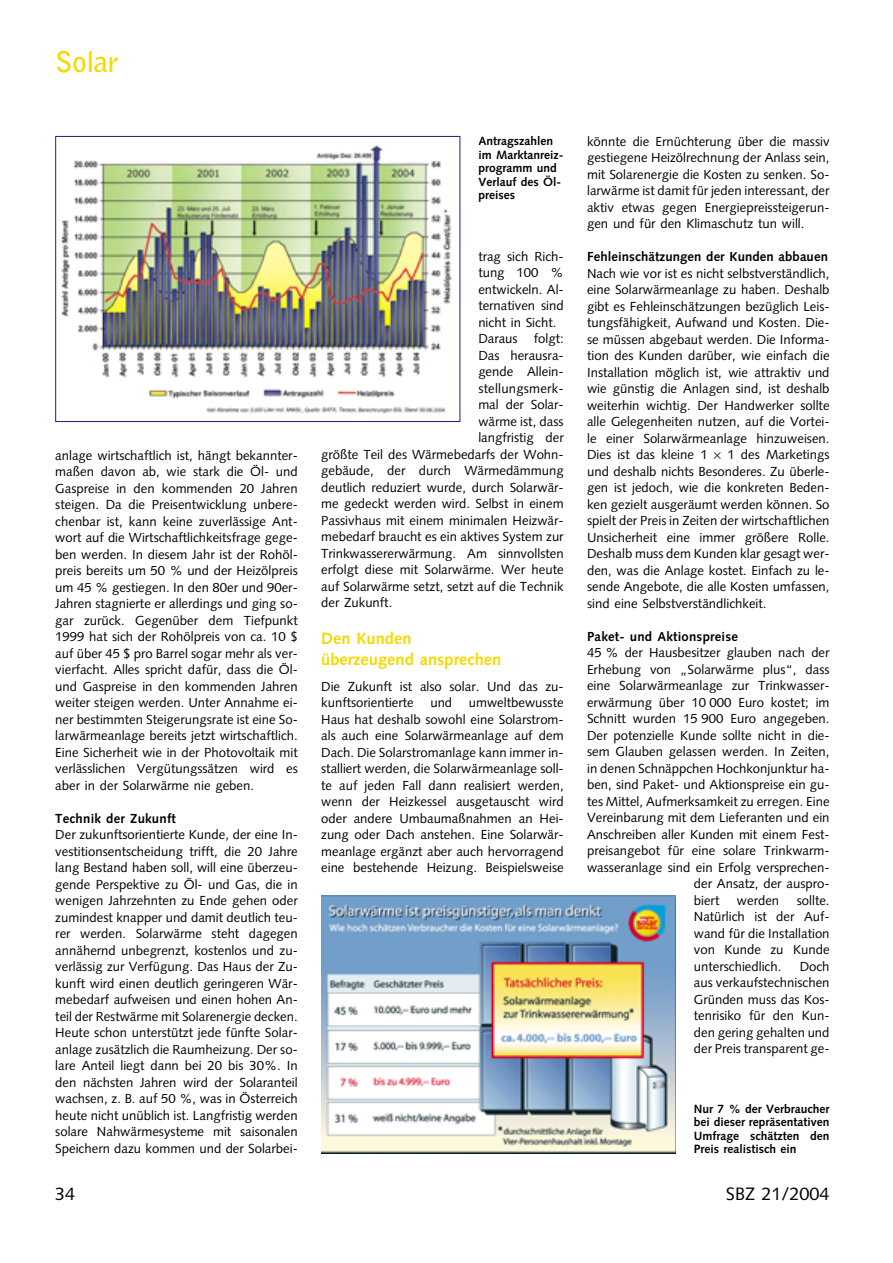
<style>
.page{position:relative;width:893px;height:1263px;background:#fff}
.page>*{position:absolute;margin:0;border:0;box-sizing:border-box;transform-origin:0 0}
.t1{font:700 28.5px "Bell Gothic";letter-spacing:-.01em;color:#f6d900}
.t2{font:18px "Syntax";color:#000}
.t3{font:700 16.5px/21px "Syntax";color:#f6d900}
.t4{font:13.2px/16.5px "Syntax";color:#000;text-align:justify}
.t5{font:700 13.2px "Syntax";letter-spacing:.015em;color:#000}
.t6{font:700 12px/13.5px "Syntax";color:#000}
</style>
<div class="page">
<img style="left:61px;top:145px;width:391px;height:269px">
<div style="left:55px;top:136px;width:405px;height:286px;border:1px solid #3d107b"></div>
<img style="left:321px;top:895px;width:354px;height:258px">
<h1 class="t1" style="left:55px;top:51px;width:65px">Solar</h1>
<p class="t4" style="left:55px;top:448px;width:244px">anlage wirtschaftlich ist, hängt bekannter&shy;maßen davon ab, wie stark die Öl- und Gaspreise in den kommenden 20 Jahren steigen. Da die Preisentwicklung unbere&shy;chenbar ist, kann keine zuverlässige Ant&shy;wort auf die Wirtschaftlichkeitsfrage gege&shy;ben werden. In diesem Jahr ist der Rohöl&shy;preis bereits um 50 % und der Heizölpreis um 45 % gestiegen. In den 80er und 90er-Jahren stagnierte er allerdings und ging so&shy;gar zurück. Gegenüber dem Tiefpunkt 1999 hat sich der Rohölpreis von ca. 10 $ auf über 45 $ pro Barrel sogar mehr als ver&shy;vierfacht. Alles spricht dafür, dass die Öl&shy;und Gaspreise in den kommenden Jahren weiter steigen werden. Unter Annahme ei&shy;ner bestimmten Steigerungsrate ist eine So&shy;larwärmeanlage bereits jetzt wirtschaftlich.<br>Eine Sicherheit wie in der Photovoltaik mit verlässlichen Vergütungssätzen wird es aber in der Solarwärme nie geben.</p>
<p class="t5" style="left:55px;top:813px;width:122px">Technik der Zukunft</p>
<p class="t4" style="left:55px;top:828px;width:244px">Der zukunftsorientierte Kunde, der eine In&shy;vestitionsentscheidung trifft, die 20 Jahre lang Bestand haben soll, will eine überzeu&shy;gende Perspektive zu Öl- und Gas, die in wenigen Jahrzehnten zu Ende gehen oder zumindest knapper und damit deutlich teu&shy;rer werden. Solarwärme steht dagegen annähernd unbegrenzt, kostenlos und zu&shy;verlässig zur Verfügung. Das Haus der Zu&shy;kunft wird einen deutlich geringeren Wär&shy;mebedarf aufweisen und einen hohen An&shy;teil der Restwärme mit Solarenergie decken.<br>Heute schon unterstützt jede fünfte Solar&shy;anlage zusätzlich die Raumheizung. Der so&shy;lare Anteil liegt dann bei 20 bis 30%. In den nächsten Jahren wird der Solaranteil wachsen, z. B. auf 50 %, was in Österreich heute nicht unüblich ist. Langfristig werden solare Nahwärmesysteme mit saisonalen Speichern dazu kommen und der Solarbei-</p>
<p class="t6" style="left:478px;top:135px;width:86px">Antragszahlen im Marktanreiz&shy;programm und<br>Verlauf des Öl&shy;preises</p>
<p class="t4" style="left:478px;top:249px;width:87px">trag sich Rich-</p>
<p class="t4" style="left:478px;top:266px;width:87px">tung 100 %</p>
<p class="t4" style="left:478px;top:282px;width:87px">entwickeln. Al-</p>
<p class="t4" style="left:478px;top:299px;width:87px">ternativen sind</p>
<p class="t4" style="left:478px;top:315px;width:80px">nicht in Sicht.</p>
<p class="t4" style="left:478px;top:332px;width:87px">Daraus folgt:</p>
<p class="t4" style="left:478px;top:348px;width:87px">Das herausra-</p>
<p class="t4" style="left:478px;top:365px;width:87px">gende Allein-</p>
<p class="t4" style="left:478px;top:381px;width:87px">stellungsmerk-</p>
<p class="t4" style="left:478px;top:398px;width:87px">mal der Solar-</p>
<p class="t4" style="left:478px;top:414px;width:87px">wärme ist, dass</p>
<p class="t4" style="left:478px;top:431px;width:87px">langfristig der</p>
<p class="t4" style="left:321px;top:447px;width:244px">größte Teil des Wärmebedarfs der Wohn-</p>
<p class="t4" style="left:321px;top:464px;width:244px">gebäude, der durch Wärmedämmung</p>
<p class="t4" style="left:321px;top:480px;width:244px">deutlich reduziert wurde, durch Solarwär-</p>
<p class="t4" style="left:321px;top:497px;width:244px">me gedeckt werden wird. Selbst in einem</p>
<p class="t4" style="left:321px;top:513px;width:244px">Passivhaus mit einem minimalen Heizwär-</p>
<p class="t4" style="left:321px;top:530px;width:244px">mebedarf braucht es ein aktives System zur</p>
<p class="t4" style="left:321px;top:546px;width:244px">Trinkwassererwärmung. Am sinnvollsten</p>
<p class="t4" style="left:321px;top:563px;width:244px">erfolgt diese mit Solarwärme. Wer heute</p>
<p class="t4" style="left:321px;top:579px;width:244px">auf Solarwärme setzt, setzt auf die Technik</p>
<p class="t4" style="left:321px;top:596px;width:73px">der Zukunft.</p>
<p class="t3" style="left:321px;top:629px;width:182px">Den Kunden überzeugend ansprechen</p>
<p class="t4" style="left:321px;top:679px;width:244px">Die Zukunft ist also solar. Und das zu&shy;kunftsorientierte</p>
<p class="t4" style="left:321px;top:696px;width:244px;text-indent:148px">umweltbewusste Haus hat deshalb sowohl eine Solarstrom&shy;als auch eine Solarwärmeanlage auf dem Dach. Die Solarstromanlage kann immer in&shy;stalliert werden, die Solarwärmeanlage soll&shy;te auf jeden Fall dann realisiert werden, wenn der Heizkessel ausgetauscht wird oder andere Umbaumaßnahmen an Hei&shy;zung oder Dach anstehen. Eine Solarwär&shy;meanlage ergänzt aber auch hervorragend eine bestehende Heizung. Beispielsweise</p>
<p class="t4" style="left:430px;top:696px;width:23px">und</p>
<p class="t4" style="left:587px;top:134px;width:244px">könnte die Ernüchterung über die massiv gestiegene Heizölrechnung der Anlass sein, mit Solarenergie die Kosten zu senken. So&shy;larwärme ist damit für jeden interessant, der aktiv etwas gegen Energiepreissteigerun&shy;gen und für den Klimaschutz tun will.</p>
<p class="t5" style="left:587px;top:251px;width:242px">Fehleinschätzungen der Kunden abbauen</p>
<p class="t4" style="left:587px;top:266px;width:244px">Nach wie vor ist es nicht selbstverständlich, eine Solarwärmeanlage zu haben. Deshalb gibt es Fehleinschätzungen bezüglich Leis&shy;tungsfähigkeit, Aufwand und Kosten. Die&shy;se müssen abgebaut werden. Die Informa&shy;tion des Kunden darüber, wie einfach die Installation möglich ist, wie attraktiv und wie günstig die Anlagen sind, ist deshalb weiterhin wichtig. Der Handwerker sollte alle Gelegenheiten nutzen, auf die Vortei&shy;le einer Solarwärmeanlage hinzuweisen.<br>Dies ist das kleine 1</p>
<p class="t4" style="left:587px;top:448px;width:244px;text-indent:140px">1 des Marketings und deshalb nichts Besonderes. Zu überle&shy;gen ist jedoch, wie die konkreten Beden&shy;ken gezielt ausgeräumt werden können. So spielt der Preis in Zeiten der wirtschaftlichen Unsicherheit eine immer größere Rolle.<br>Deshalb muss dem Kunden klar gesagt wer&shy;den, was die Anlage kostet. Einfach zu le&shy;sende Angebote, die alle Kosten umfassen, sind eine Selbstverständlichkeit.</p>
<p class="t5" style="left:587px;top:631px;width:152px">Paket- und Aktionspreise</p>
<p class="t4" style="left:587px;top:646px;width:244px">45 % der Hausbesitzer glauben nach der</p>
<p class="t4" style="left:587px;top:662px;width:244px">Erhebung von „Solarwärme plus“, dass</p>
<p class="t4" style="left:587px;top:679px;width:244px">eine Solarwärmeanlage zur Trinkwasser-</p>
<p class="t4" style="left:587px;top:695px;width:244px">erwärmung über 10 000 Euro kostet; im</p>
<p class="t4" style="left:587px;top:712px;width:244px">Schnitt wurden 15 900 Euro angegeben.</p>
<p class="t4" style="left:587px;top:728px;width:244px">Der potenzielle Kunde sollte nicht in die-</p>
<p class="t4" style="left:587px;top:745px;width:244px">sem Glauben gelassen werden. In Zeiten,</p>
<p class="t4" style="left:587px;top:761px;width:244px">in denen Schnäppchen Hochkonjunktur ha-</p>
<p class="t4" style="left:587px;top:778px;width:244px">ben, sind Paket- und Aktionspreise ein gu-</p>
<p class="t4" style="left:587px;top:794px;width:244px">tes Mittel, Aufmerksamkeit zu erregen. Eine</p>
<p class="t4" style="left:587px;top:811px;width:244px">Vereinbarung mit dem Lieferanten und ein</p>
<p class="t4" style="left:587px;top:827px;width:244px">Anschreiben aller Kunden mit einem Fest-</p>
<p class="t4" style="left:587px;top:844px;width:244px">preisangebot für eine solare Trinkwarm-</p>
<p class="t4" style="left:587px;top:860px;width:244px">wasseranlage sind ein Erfolg versprechen-</p>
<p class="t4" style="left:693px;top:877px;width:137px">der Ansatz, der auspro-</p>
<p class="t4" style="left:693px;top:893px;width:27px">biert</p>
<p class="t4" style="left:737px;top:893px;width:44px">werden</p>
<p class="t4" style="left:693px;top:893px;width:137px;text-indent:103px">sollte.<br>Natürlich ist der Auf&shy;wand für die Installation von Kunde zu Kunde unterschiedlich.</p>
<p class="t4" style="left:693px;top:959px;width:137px;text-indent:106px">Doch aus verkaufstechnischen Gründen muss das Kos&shy;tenrisiko für den Kun&shy;den gering gehalten und der Preis transparent ge-</p>
<p class="t6" style="left:693px;top:1103px;width:137px;text-align:justify">Nur 7 % der Verbraucher bei dieser repräsentativen Umfrage schätzten den Preis realistisch ein</p>
<h2 class="t2" style="left:55px;top:1186px;width:22px">34</h2>
<h2 class="t2" style="left:726px;top:1186px;width:105px">SBZ 21/2004</h2>
</div>
